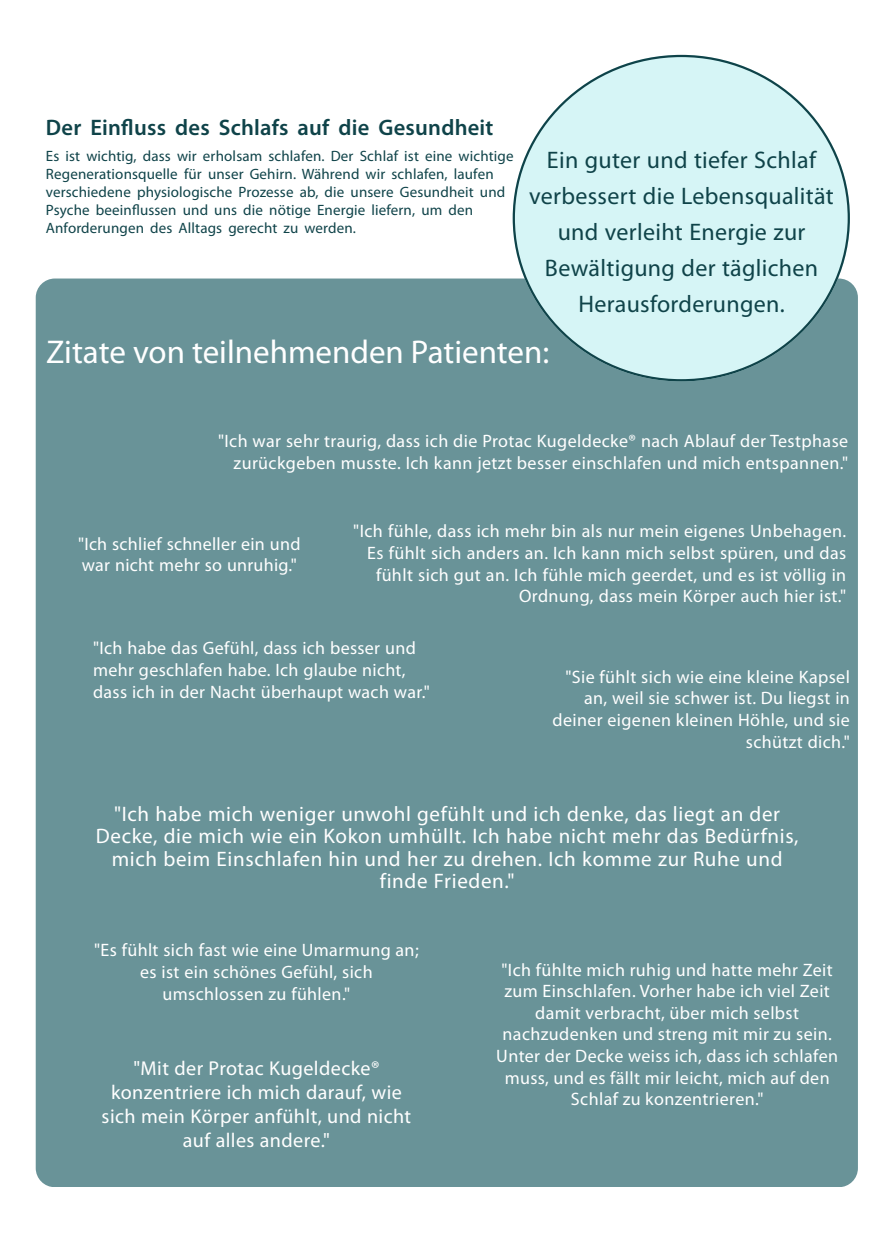
<style>
.page{position:relative;width:894px;height:1233px;background:#fff}
.page>*{position:absolute;margin:0;border:0;box-sizing:border-box;transform-origin:0 0}
.t1{font:33px "Myriad Pro";color:#fff}
.t2{font:24px/36px "Myriad Pro";letter-spacing:.015em;color:#0f4349;text-align:center}
.t3{font:600 22.5px "Myriad Pro";letter-spacing:.01em;color:#0f4349}
.t4{font:21px/22.5px "Myriad Pro";letter-spacing:.03em;color:#fff;text-align:center}
.t5{font:20.1px/24.2px "Myriad Pro";letter-spacing:.02em;color:#fff;text-align:center}
.t6{font:18px/21.6px "Myriad Pro";letter-spacing:.02em;color:#fff;text-align:right}
.t7{font:15px/18px "Myriad Pro";letter-spacing:.01em;color:#0f4349}
</style>
<div class="page">
<div style="left:36px;top:279px;width:821px;height:908px;background:#699398;border-radius:19px"></div>
<svg style="left:512px;top:55px;width:337px;height:326px"></svg>
<p class="t3" style="left:46px;top:118px;width:449px">Der Einfluss des Schlafs auf die Gesundheit</p>
<p class="t7" style="left:46px;top:149px;width:469px">Es ist wichtig, dass wir erholsam schlafen. Der Schlaf ist eine wichtige Regenerationsquelle für unser Gehirn. Während wir schlafen, laufen verschiedene physiologische Prozesse ab, die unsere Gesundheit und Psyche beeinflussen und uns die nötige Energie liefern, um den Anforderungen des Alltags gerecht zu werden.</p>
<h2 class="t2" style="left:529px;top:144px;width:306px">Ein guter und tiefer Schlaf verbessert die Lebensqualität und verleiht Energie zur<br>Bewältigung der täglichen<br>Herausforderungen.</h2>
<h1 class="t1" style="left:46px;top:339px;width:504px">Zitate von teilnehmenden Patienten:</h1>
<p class="t6" style="left:218px;top:432px;width:631px">"Ich war sehr traurig, dass ich die Protac Kugeldecke® nach Ablauf der Testphase zurückgeben musste. Ich kann jetzt besser einschlafen und mich entspannen."</p>
<p class="t6" style="left:78px;top:534px;width:224px;text-align:left">"Ich schlief schneller ein und war nicht mehr so unruhig."</p>
<p class="t6" style="left:353px;top:522px;width:494px">"Ich fühle, dass ich mehr bin als nur mein eigenes Unbehagen.<br>Es fühlt sich anders an. Ich kann mich selbst spüren, und das fühlt sich gut an. Ich fühle mich geerdet, und es ist völlig in Ordnung, dass mein Körper auch hier ist."</p>
<p class="t6" style="left:93px;top:639px;width:338px;text-align:left">"Ich habe das Gefühl, dass ich besser und mehr geschlafen habe. Ich glaube nicht, dass ich in der Nacht überhaupt wach war."</p>
<p class="t6" style="left:552px;top:668px;width:299px">"Sie fühlt sich wie eine kleine Kapsel an, weil sie schwer ist. Du liegst in deiner eigenen kleinen Höhle, und sie schützt dich."</p>
<p class="t4" style="left:96px;top:804px;width:704px">"Ich habe mich weniger unwohl gefühlt und ich denke, das liegt an der Decke, die mich wie ein Kokon umhüllt. Ich habe nicht mehr das Bedürfnis, mich beim Einschlafen hin und her zu drehen. Ich komme zur Ruhe und finde Frieden."</p>
<p class="t6" style="left:94px;top:941px;width:326px;text-align:center">"Es fühlt sich fast wie eine Umarmung an; es ist ein schönes Gefühl, sich umschlossen zu fühlen."</p>
<p class="t5" style="left:102px;top:1057px;width:311px">"Mit der Protac Kugeldecke® konzentriere ich mich darauf, wie sich mein Körper anfühlt, und nicht auf alles andere."</p>
<p class="t6" style="left:496px;top:960px;width:343px;text-align:center">"Ich fühlte mich ruhig und hatte mehr Zeit zum Einschlafen. Vorher habe ich viel Zeit damit verbracht, über mich selbst nachzudenken und streng mit mir zu sein.<br>Unter der Decke weiss ich, dass ich schlafen muss, und es fällt mir leicht, mich auf den Schlaf zu konzentrieren."</p>
</div>
